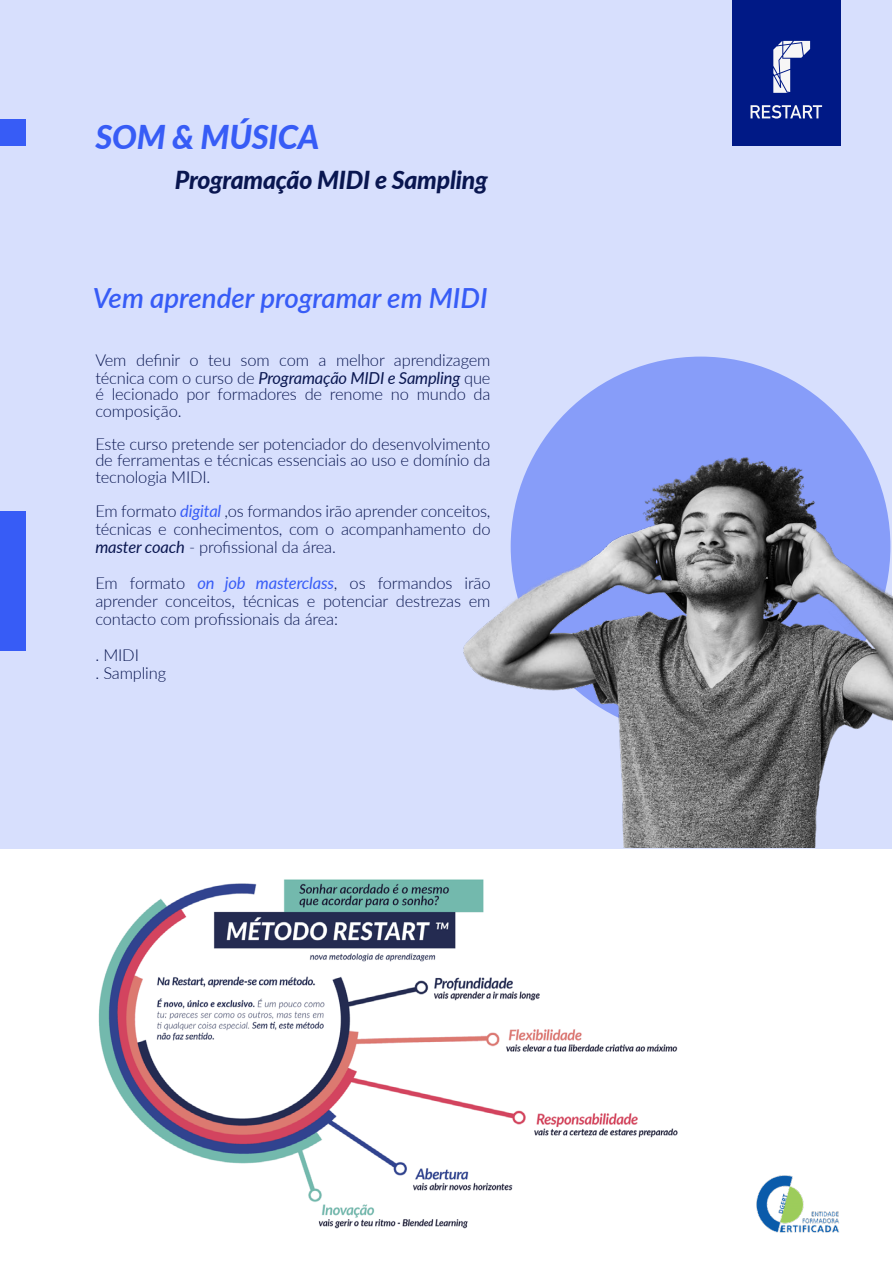
<style>
.page{position:relative;width:893px;height:1263px;background:#fff}
.page>*{position:absolute;margin:0;border:0;box-sizing:border-box;transform-origin:0 0}
.t1{font:italic 800 32.85px "Lato";letter-spacing:-.01em;color:#375cf6}
.t2{font:italic 600 27.75px "Lato";color:#375cf6}
.t3{font:italic 800 24.75px "Lato";letter-spacing:-.01em;color:#091650}
.t4{font:300 16.5px/18px "Lato";letter-spacing:-.01em;color:#091650}
.s1{font-weight:400;font-style:italic}
.s2{font-weight:400;font-style:italic;color:#375cf6}
</style>
<div class="page">
<img style="left:85px;top:848px;width:623px;height:381px">
<div style="left:0;top:1px;width:892px;height:847px;background:#d7dffd"></div>
<div style="left:732px;top:0;width:108px;height:146px;background:#001986"></div>
<svg style="left:750px;top:105px;width:72px;height:14px"></svg>
<svg style="left:773px;top:41px;width:37px;height:52px"></svg>
<div style="left:0;top:512px;width:25px;height:139px;background:#375cf6"></div>
<div style="left:0;top:119px;width:25px;height:26px;background:#375cf6"></div>
<img style="left:756px;top:1175px;width:84px;height:58px">
<div style="left:511px;top:357px;width:379px;height:379px;background:#879df9;border-radius:50%"></div>
<img style="left:463px;top:439px;width:430px;height:408px">
<h1 class="t1" style="left:96px;top:112px;width:225px">SOM &amp; MÚSICA</h1>
<h3 class="t3" style="left:175px;top:162px;width:314px">Programação MIDI e Sampling</h3>
<h2 class="t2" style="left:93px;top:278px;width:396px">Vem aprender programar em MIDI</h2>
<p class="t4" style="left:95px;top:350px;width:397px">Vem definir o teu som com a melhor aprendizagem técnica com o curso de <span class="s1">Programação MIDI e Sampling</span> que</p>
<p class="t4" style="left:95px;top:386px;width:397px;line-height:16.5px">é lecionado por formadores de renome no mundo da composição.</p>
<p class="t4" style="left:95px;top:435px;width:397px;line-height:16.5px;text-align:justify">Este curso pretende ser potenciador do desenvolvimento de ferramentas e técnicas essenciais ao uso e domínio da tecnologia MIDI.</p>
<p class="t4" style="left:95px;top:502px;width:397px;text-align:justify">Em formato <span class="s2">digital</span> ,os formandos irão aprender conceitos, técnicas e conhecimentos, com o acompanhamento do <span class="s1">master coach</span> - profissional da área.</p>
<p class="t4" style="left:95px;top:574px;width:397px;text-align:justify">Em formato <span class="s2">on job masterclass</span>, os formandos irão aprender conceitos, técnicas e potenciar destrezas em contacto com profissionais da área:</p>
<p class="t4" style="left:95px;top:646px;width:72px">. MIDI<br>. Sampling</p>
</div>
